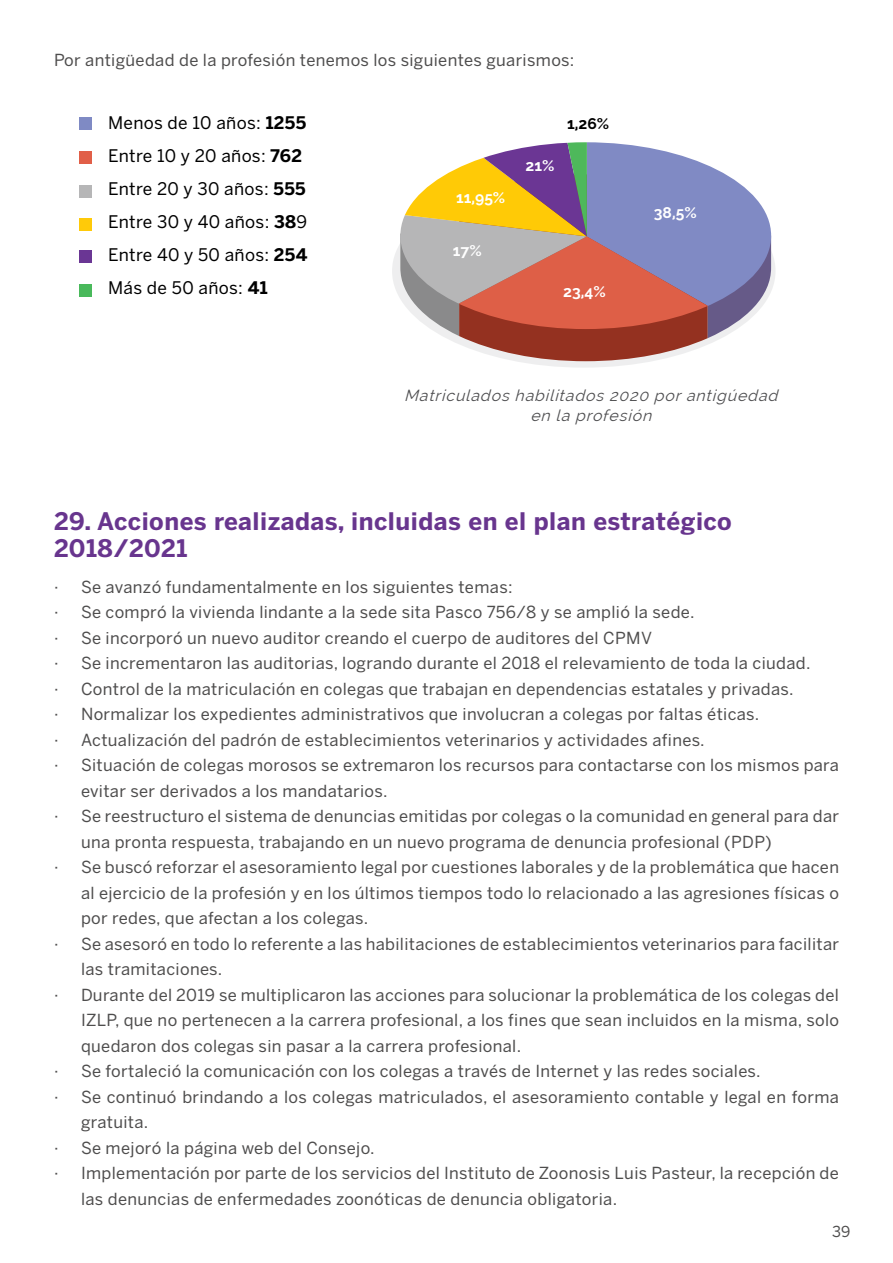
<style>
.page{position:relative;width:893px;height:1263px;background:#fff}
.page>*{position:absolute;margin:0;border:0;box-sizing:border-box;transform-origin:0 0}
.Párrafo_de_lista{font:700 24px/26.4px "Benton Sans";letter-spacing:.02em;color:#68358e}
.t1{font:17.25px "Benton Sans";letter-spacing:.02em;color:#000}
.t2{font:16.5px/25.5px "Benton Sans";letter-spacing:.02em;color:#4e4d4d}
.Paragraph_Style_1{font:italic 15.75px "Raleway";color:#4d4d4f}
.t3{font:700 15.6px "Raleway";color:#fff}
.t4{font:700 15.6px "Raleway";color:#000}
.t5{font:15px "Benton Sans";color:#4e4d4d}
.t6{font:12.6px "Raleway";letter-spacing:.04em;color:#000}
.s1{font-weight:700}
</style>
<div class="page">
<svg style="left:459px;top:341px;width:249px;height:20px;fill:#943120"></svg>
<svg style="left:393px;top:142px;width:382px;height:199px;background:#b59695"></svg>
<div style="left:79px;top:117px;width:13px;height:13px;background:#7f8ac4"></div>
<div style="left:79px;top:151px;width:13px;height:13px;background:#e15f48"></div>
<div style="left:79px;top:185px;width:13px;height:13px;background:#b6b6b7"></div>
<div style="left:79px;top:218px;width:13px;height:13px;background:#ffca09"></div>
<div style="left:79px;top:250px;width:13px;height:13px;background:#6a3694"></div>
<div style="left:79px;top:284px;width:13px;height:13px;background:#49b95b"></div>
<p class="t2" style="left:54px;top:47px;width:522px">Por antigüedad de la profesión tenemos los siguientes guarismos:</p>
<p class="t1" style="left:81px;top:113px;width:227px">- Menos de 10 años: <span class="s1">1255</span></p>
<p class="t1" style="left:81px;top:146px;width:223px">- Entre 10 y 20 años: <span class="s1">762</span></p>
<p class="t1" style="left:81px;top:179px;width:226px">- Entre 20 y 30 años: <span class="s1">555</span></p>
<p class="t1" style="left:81px;top:212px;width:228px">- Entre 30 y 40 años: <span class="s1">38</span>9</p>
<p class="t1" style="left:81px;top:245px;width:228px">- Entre 40 y 50 años: <span class="s1">254</span></p>
<p class="t1" style="left:81px;top:278px;width:188px">- Más de 50 años: <span class="s1">41</span></p>
<p class="t3" style="left:456px;top:188px;width:51px">11,95%</p>
<p class="t3" style="left:453px;top:242px;width:30px">17%</p>
<p class="t3" style="left:525px;top:157px;width:30px">21%</p>
<p class="t4" style="left:567px;top:114px;width:44px">1,26%</p>
<p class="t3" style="left:563px;top:282px;width:44px">23,4%</p>
<p class="t3" style="left:654px;top:203px;width:44px">38,5%</p>
<p class="t6" style="left:414px;top:386px;width:386px">Matriculados habilitados 2021 por antigúedad en la profesión</p>
<p class="Paragraph_Style_1" style="left:404px;top:387px;width:380px">Matriculados habilitados 2020 porantigúedad</p>
<p class="Paragraph_Style_1" style="left:530px;top:406px;width:127px">en la profesión</p>
<p class="Párrafo_de_lista" style="left:54px;top:508px;width:679px">29. Acciones realizadas, incluidas en el plan estratégico<br>2018/2021</p>
<p class="t2" style="left:54px;top:574px;width:460px">· Se avanzó fundamentalmente en los siguientes temas:</p>
<p class="t2" style="left:54px;top:599px;width:642px">· Se compró la vivienda lindante a la sede sita Pasco 756/8 y se amplió la sede.</p>
<p class="t2" style="left:54px;top:625px;width:599px">· Se incorporó un nuevo auditor creando el cuerpo de auditores del CPMV</p>
<p class="t2" style="left:54px;top:650px;width:758px">· Se incrementaron las auditorias, logrando durante el 2018 el relevamiento de toda la ciudad.</p>
<p class="t2" style="left:54px;top:676px;width:741px">· Control de la matriculación en colegas que trabajan en dependencias estatales y privadas.</p>
<p class="t2" style="left:54px;top:701px;width:707px">· Normalizar los expedientes administrativos que involucran a colegas por faltas éticas.</p>
<p class="t2" style="left:54px;top:727px;width:652px">· Actualización del padrón de establecimientos veterinarios y actividades afines.</p>
<p class="t2" style="left:81px;top:752px;width:759px;text-indent:-27px">· Situación de colegas morosos se extremaron los recursos para contactarse con los mismos para evitar ser derivados a los mandatarios.</p>
<p class="t2" style="left:81px;top:803px;width:760px;text-indent:-27px">· Se reestructuro el sistema de denuncias emitidas por colegas o la comunidad en general para dar una pronta respuesta, trabajando en un nuevo programa de denuncia profesional (PDP)</p>
<p class="t2" style="left:81px;top:854px;width:759px;text-align:justify;text-indent:-27px">· Se buscó reforzar el asesoramiento legal por cuestiones laborales y de la problemática que hacen al ejercicio de la profesión y en los últimos tiempos todo lo relacionado a las agresiones físicas o por redes, que afectan a los colegas.</p>
<p class="t2" style="left:81px;top:931px;width:759px;text-indent:-27px">· Se asesoró en todo lo referente a las habilitaciones de establecimientos veterinarios para facilitar las tramitaciones.</p>
<p class="t2" style="left:81px;top:982px;width:760px;text-align:justify;text-indent:-27px">· Durante del 2019 se multiplicaron las acciones para solucionar la problemática de los colegas del IZLP, que no pertenecen a la carrera profesional, a los fines que sean incluidos en la misma, solo quedaron dos colegas sin pasar a la carrera profesional.</p>
<p class="t2" style="left:54px;top:1058px;width:708px">· Se fortaleció la comunicación con los colegas a través de Internet y las redes sociales.</p>
<p class="t2" style="left:81px;top:1084px;width:759px;text-indent:-27px">· Se continuó brindando a los colegas matriculados, el asesoramiento contable y legal en forma gratuita.</p>
<p class="t2" style="left:54px;top:1135px;width:322px">· Se mejoró la página web del Consejo.</p>
<p class="t2" style="left:81px;top:1160px;width:759px;text-indent:-27px">· Implementación por parte de los servicios del Instituto de Zoonosis Luis Pasteur, la recepción de las denuncias de enfermedades zoonóticas de denuncia obligatoria.</p>
<p class="t5" style="left:832px;top:1222px;width:20px">39</p>
</div>
